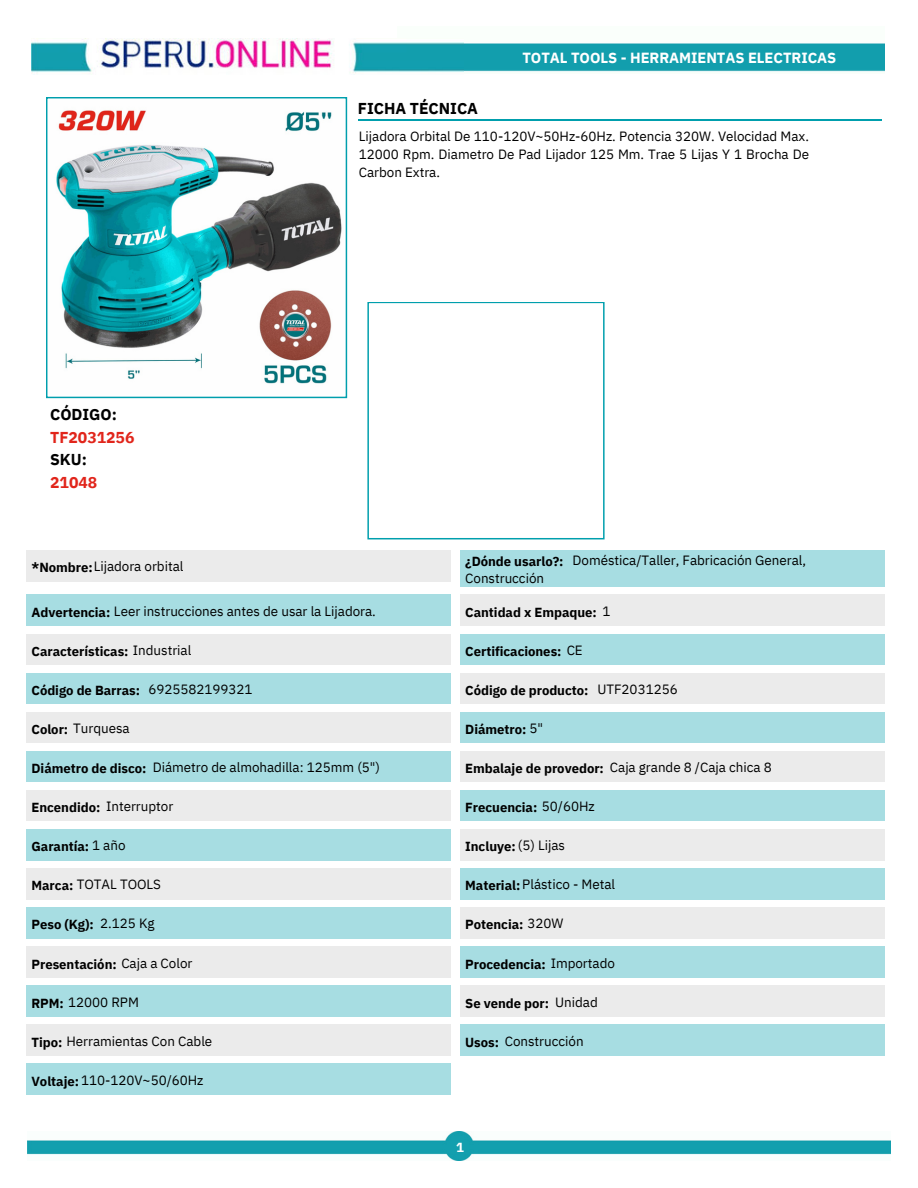
<style>
.page{position:relative;width:918px;height:1188px;background:#fff}
.page>*{position:absolute;margin:0;border:0;box-sizing:border-box;transform-origin:0 0}
.t1{font:700 15.75px "IBM Plex Sans";color:#000}
.t2{font:700 15.75px "IBM Plex Sans";color:#e1251b}
.t3{font:700 14.7px "IBM Plex Sans";letter-spacing:-.005em;color:#fff}
.t4{font:13.35px/18px "IBM Plex Sans";color:#000;text-align:justify}
.t5{font:700 13.05px "IBM Plex Sans";color:#000}
.t6{font:700 13.05px "IBM Plex Sans";color:#fff}
.t7{font:700 11.7px "IBM Plex Sans";letter-spacing:-.005em;color:#fff}
.s1{font-weight:700;font-size:13.05px}
.s2{font-weight:400;font-size:13.35px}
</style>
<div class="page">
<hr style="left:358px;top:119px;width:524px;height:1px;background:#009fad">
<svg style="left:46px;top:97px;width:301px;height:301px"></svg>
<img style="left:49px;top:100px;width:295px;height:295px">
<svg style="left:367px;top:302px;width:238px;height:237px"></svg>
<img style="left:370px;top:305px;width:231px;height:231px">
<div style="left:27px;top:550px;width:424px;height:31px;background:#ebebeb"></div>
<div style="left:461px;top:550px;width:424px;height:36px;background:#a7dde2"></div>
<div style="left:27px;top:595px;width:424px;height:31px;background:#a7dde2"></div>
<div style="left:461px;top:595px;width:424px;height:31px;background:#ebebeb"></div>
<div style="left:27px;top:634px;width:424px;height:31px;background:#ebebeb"></div>
<div style="left:461px;top:634px;width:424px;height:31px;background:#a7dde2"></div>
<div style="left:27px;top:673px;width:424px;height:31px;background:#a7dde2"></div>
<div style="left:461px;top:673px;width:424px;height:31px;background:#ebebeb"></div>
<div style="left:27px;top:712px;width:424px;height:31px;background:#ebebeb"></div>
<div style="left:461px;top:712px;width:424px;height:31px;background:#a7dde2"></div>
<div style="left:27px;top:751px;width:424px;height:31px;background:#a7dde2"></div>
<div style="left:461px;top:751px;width:424px;height:31px;background:#ebebeb"></div>
<div style="left:27px;top:790px;width:424px;height:31px;background:#ebebeb"></div>
<div style="left:461px;top:790px;width:424px;height:31px;background:#a7dde2"></div>
<div style="left:27px;top:829px;width:424px;height:31px;background:#a7dde2"></div>
<div style="left:461px;top:829px;width:424px;height:31px;background:#ebebeb"></div>
<div style="left:27px;top:868px;width:424px;height:31px;background:#ebebeb"></div>
<div style="left:461px;top:868px;width:424px;height:31px;background:#a7dde2"></div>
<div style="left:27px;top:908px;width:424px;height:30px;background:#a7dde2"></div>
<div style="left:461px;top:908px;width:424px;height:30px;background:#ebebeb"></div>
<div style="left:27px;top:947px;width:424px;height:30px;background:#ebebeb"></div>
<div style="left:461px;top:947px;width:424px;height:30px;background:#a7dde2"></div>
<div style="left:27px;top:986px;width:424px;height:30px;background:#a7dde2"></div>
<div style="left:461px;top:986px;width:424px;height:30px;background:#ebebeb"></div>
<div style="left:27px;top:1025px;width:424px;height:30px;background:#ebebeb"></div>
<div style="left:461px;top:1025px;width:424px;height:30px;background:#a7dde2"></div>
<div style="left:27px;top:1064px;width:424px;height:30px;background:#a7dde2"></div>
<img style="left:27px;top:1131px;width:864px;height:29px">
<img style="left:463px;top:42px;width:422px;height:30px">
<img style="left:31px;top:39px;width:432px;height:36px">
<p class="t1" style="left:358px;top:96px;width:122px">FICHA TÉCNICA</p>
<p class="t3" style="left:522px;top:46px;width:315px">TOTAL TOOLS - HERRAMIENTAS ELECTRICAS</p>
<p class="t7" style="left:623px;top:51px;width:252px">TOTAL TOOLS - HERRAMIENTAS ELECTRICAS</p>
<p class="t1" style="left:50px;top:402px;width:68px">CÓDIGO:</p>
<p class="t2" style="left:50px;top:424px;width:86px">TF2031256</p>
<p class="t1" style="left:50px;top:447px;width:38px">SKU:</p>
<p class="t2" style="left:50px;top:469px;width:49px">21048</p>
<p class="t4" style="left:32px;top:557px;width:153px"><span class="s1">*Nombre:</span>Lijadora orbital</p>
<p class="t4" style="left:359px;top:126px;width:452px">Lijadora Orbital De 110-120V~50Hz-60Hz. Potencia 320W. Velocidad Max.<br>12000 Rpm. Diametro De Pad Lijador 125 Mm. Trae 5 Lijas Y 1 Brocha De Carbon Extra.</p>
<p class="t5" style="left:465px;top:551px;width:100px">¿Dónde usarlo?:</p>
<p class="t4" style="left:465px;top:568px;width:80px">Construcción</p>
<p class="t4" style="left:573px;top:550px;width:235px">Doméstica/Taller, Fabricación General,</p>
<p class="t4" style="left:32px;top:601px;width:346px"><span class="s1">Advertencia:</span> Leer instrucciones antes de usar la Lijadora.</p>
<p class="t5" style="left:465px;top:602px;width:147px">Cantidad x Empaque: <span class="s2">1</span></p>
<p class="t5" style="left:32px;top:641px;width:161px">Características: <span class="s2">Industrial</span></p>
<p class="t5" style="left:465px;top:641px;width:119px">Certificaciones: <span class="s2">CE</span></p>
<p class="t5" style="left:32px;top:680px;width:110px">Código de Barras:</p>
<p class="t4" style="left:148px;top:679px;width:106px">6925582199321</p>
<p class="t5" style="left:465px;top:680px;width:125px">Código de producto:</p>
<p class="t4" style="left:597px;top:679px;width:82px">UTF2031256</p>
<p class="t4" style="left:32px;top:718px;width:100px"><span class="s1">Color:</span> Turquesa</p>
<p class="t5" style="left:465px;top:719px;width:79px">Diámetro: <span class="s2">5"</span></p>
<p class="t5" style="left:32px;top:758px;width:117px">Diámetro de disco:</p>
<p class="t4" style="left:153px;top:757px;width:229px">Diámetro de almohadilla: 125mm (5")</p>
<p class="t4" style="left:465px;top:757px;width:308px"><span class="s1">Embalaje de provedor:</span> Caja grande 8 /Caja chica 8</p>
<p class="t4" style="left:32px;top:796px;width:143px"><span class="s1">Encendido:</span> Interruptor</p>
<p class="t5" style="left:465px;top:797px;width:131px">Frecuencia: <span class="s2">50/60Hz</span></p>
<p class="t5" style="left:32px;top:836px;width:96px">Garantía: <span class="s2">1 año</span></p>
<p class="t5" style="left:465px;top:836px;width:101px">Incluye: <span class="s2">(5) Lijas</span></p>
<p class="t4" style="left:32px;top:875px;width:131px"><span class="s1">Marca:</span> TOTAL TOOLS</p>
<p class="t4" style="left:465px;top:875px;width:151px"><span class="s1">Material:</span>Plástico - Metal</p>
<p class="t5" style="left:32px;top:914px;width:64px">Peso (Kg):</p>
<p class="t4" style="left:100px;top:914px;width:56px">2.125 Kg</p>
<p class="t5" style="left:465px;top:914px;width:100px">Potencia: <span class="s2">320W</span></p>
<p class="t5" style="left:32px;top:954px;width:162px">Presentación: <span class="s2">Caja a Color</span></p>
<p class="t5" style="left:465px;top:954px;width:151px">Procedencia: <span class="s2">Importado</span></p>
<p class="t4" style="left:32px;top:992px;width:109px"><span class="s1">RPM:</span> 12000 RPM</p>
<p class="t5" style="left:465px;top:993px;width:134px">Se vende por: <span class="s2">Unidad</span></p>
<p class="t4" style="left:32px;top:1031px;width:182px"><span class="s1">Tipo:</span> Herramientas Con Cable</p>
<p class="t4" style="left:465px;top:1031px;width:120px"><span class="s1">Usos:</span> Construcción</p>
<p class="t4" style="left:32px;top:1070px;width:174px"><span class="s1">Voltaje:</span>110-120V~50/60Hz</p>
<p class="t6" style="left:456px;top:1137px;width:9px">1</p>
</div>
